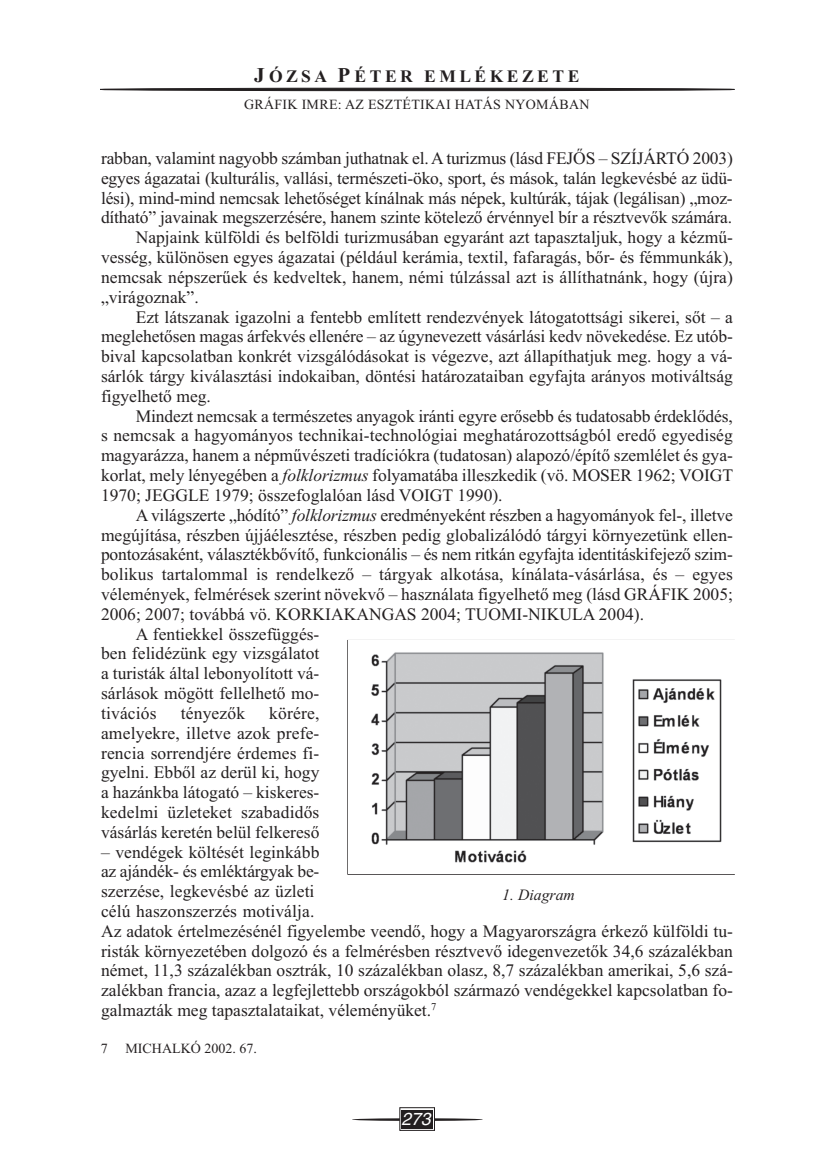
<style>
.page{position:relative;width:834px;height:1176px;background:#fff}
.page>*{position:absolute;margin:0;border:0;box-sizing:border-box;transform-origin:0 0}
.t1{font:17.5px/19.8px "Times New Roman";color:#231f20;text-align:justify}
.t2{font:700 17.5px "Times New Roman";letter-spacing:.2em;color:#231f20}
.t3{font:17.5px "Helvetica H Oblique";color:#fff}
.t4{font:italic 15.75px "Times New Roman";color:#231f20}
.t5{font:14px "Times New Roman";letter-spacing:.02em;color:#231f20}
.t6{font:14px "Times New Roman";color:#231f20}
.s1{font-size:21px}
.s2{font-style:italic}
</style>
<div class="page">
<div style="left:100px;top:88px;width:634px;height:3px;border:1px solid #231f20;border-radius:50%"></div>
<svg style="left:352px;top:1118px;width:130px;height:3px"></svg>
<div style="left:399px;top:1107px;width:35px;height:23px;border:1px solid #231f20"></div>
<div style="left:401px;top:1110px;width:31px;height:18px;background:#231f20"></div>
<img style="left:371px;top:652px;width:351px;height:211px">
<p class="t2" style="left:254px;top:65px;width:326px"><span class="s1">J</span>ÓZSA <span class="s1">P</span>ÉTER EMLÉKEZETE</p>
<p class="t5" style="left:244px;top:96px;width:347px">GRÁFIK IMRE: AZ ESZTÉTIKAI HATÁS NYOMÁBAN</p>
<p class="t1" style="left:101px;top:148px;width:633px">rabban, valamint nagyobb számban juthatnak el.Aturizmus (lásd FEJŐS – SZÍJÁRTÓ 2003)</p>
<p class="t1" style="left:101px;top:168px;width:633px">egyes ágazatai (kulturális, vallási, természeti-öko, sport, és mások, talán legkevésbé az üdü-</p>
<p class="t1" style="left:101px;top:188px;width:633px">lési), mind-mind nemcsak lehetőséget kínálnak más népek, kultúrák, tájak (legálisan) „moz-</p>
<p class="t1" style="left:101px;top:207px;width:632px">dítható” javainak megszerzésére, hanem szinte kötelező érvénnyel bír a résztvevők számára.</p>
<p class="t1" style="left:136px;top:227px;width:598px">Napjaink külföldi és belföldi turizmusában egyaránt azt tapasztaljuk, hogy a kézmű-</p>
<p class="t1" style="left:101px;top:247px;width:633px">vesség, különösen egyes ágazatai (például kerámia, textil, fafaragás, bőr- és fémmunkák),</p>
<p class="t1" style="left:101px;top:267px;width:633px">nemcsak népszerűek és kedveltek, hanem, némi túlzással azt is állíthatnánk, hogy (újra)</p>
<p class="t1" style="left:101px;top:287px;width:99px">„virágoznak”.</p>
<p class="t1" style="left:136px;top:307px;width:598px">Ezt látszanak igazolni a fentebb említett rendezvények látogatottsági sikerei, sőt – a</p>
<p class="t1" style="left:101px;top:326px;width:633px">meglehetősen magas árfekvés ellenére – az úgynevezett vásárlási kedv növekedése. Ez utób-</p>
<p class="t1" style="left:101px;top:346px;width:633px">bival kapcsolatban konkrét vizsgálódásokat is végezve, azt állapíthatjuk meg. hogy a vá-</p>
<p class="t1" style="left:101px;top:366px;width:633px">sárlók tárgy kiválasztási indokaiban, döntési határozataiban egyfajta arányos motiváltság</p>
<p class="t1" style="left:101px;top:386px;width:111px">figyelhető meg.</p>
<p class="t1" style="left:136px;top:406px;width:598px">Mindezt nemcsak a természetes anyagok iránti egyre erősebb és tudatosabb érdeklődés,</p>
<p class="t1" style="left:101px;top:425px;width:633px">s nemcsak a hagyományos technikai-technológiai meghatározottságból eredő egyediség</p>
<p class="t1" style="left:101px;top:445px;width:633px">magyarázza, hanem a népművészeti tradíciókra (tudatosan) alapozó/építő szemlélet és gya-</p>
<p class="t1" style="left:101px;top:465px;width:633px">korlat, mely lényegében a <span class="s2">folklorizmus</span> folyamatába illeszkedik (vö. MOSER 1962; VOIGT</p>
<p class="t1" style="left:101px;top:485px;width:403px">1970; JEGGLE 1979; összefoglalóan lásd VOIGT 1990).</p>
<p class="t1" style="left:136px;top:505px;width:598px">A világszerte „hódító” <span class="s2">folklorizmus</span> eredményeként részben a hagyományok fel-, illetve</p>
<p class="t1" style="left:101px;top:524px;width:633px">megújítása, részben újjáélesztése, részben pedig globalizálódó tárgyi környezetünk ellen-</p>
<p class="t1" style="left:101px;top:544px;width:633px">pontozásaként, választékbővítő, funkcionális – és nem ritkán egyfajta identitáskifejező szim-</p>
<p class="t1" style="left:101px;top:564px;width:633px">bolikus tartalommal is rendelkező – tárgyak alkotása, kínálata-vásárlása, és – egyes</p>
<p class="t1" style="left:101px;top:584px;width:633px">vélemények, felmérések szerint növekvő – használata figyelhető meg (lásd GRÁFIK 2005;</p>
<p class="t1" style="left:101px;top:604px;width:544px">2006; 2007; továbbá vö. KORKIAKANGAS 2004; TUOMI-NIKULA 2004).</p>
<p class="t1" style="left:136px;top:624px;width:185px">A fentiekkel összefüggés-</p>
<p class="t1" style="left:101px;top:643px;width:220px">ben felidézünk egy vizsgálatot</p>
<p class="t1" style="left:101px;top:663px;width:220px">a turisták által lebonyolított vá-</p>
<p class="t1" style="left:101px;top:683px;width:220px">sárlások mögött fellelhető mo-</p>
<p class="t1" style="left:101px;top:703px;width:57px">tivációs</p>
<p class="t1" style="left:181px;top:703px;width:66px">tényezők</p>
<p class="t1" style="left:101px;top:703px;width:220px;text-indent:168px">körére, amelyekre, illetve azok prefe&shy;rencia sorrendjére érdemes fi&shy;gyelni. Ebből az derül ki, hogy a hazánkba látogató – kiskeres&shy;kedelmi üzleteket szabadidős vásárlás keretén belül felkereső</p>
<p class="t1" style="left:101px;top:841px;width:633px;text-align:left">– vendégek költését leginkább<br>az ajándék- és emléktárgyak be-<br>szerzése, legkevésbé az üzleti<br>célú haszonszerzés motiválja.<br>Az adatok értelmezésénél figyelembe veendő, hogy a Magyarországra érkező külföldi tu&shy;risták környezetében dolgozó és a felmérésben résztvevő idegenvezetők 34,6 százalékban német, 11,3 százalékban osztrák, 10 százalékban olasz, 8,7 százalékban amerikai, 5,6 szá&shy;zalékban francia, azaz a legfejlettebb országokból származó vendégekkel kapcsolatban fo&shy;galmazták meg tapasztalataikat, véleményüket.<sup>7</sup></p>
<p class="t5" style="left:101px;top:1040px;width:8px">7</p>
<p class="t6" style="left:125px;top:1040px;width:133px">MICHALKÓ 2002. 67.</p>
<p class="t4" style="left:502px;top:886px;width:74px">1. Diagram</p>
<p class="t3" style="left:401px;top:1109px;width:31px">273</p>
</div>
